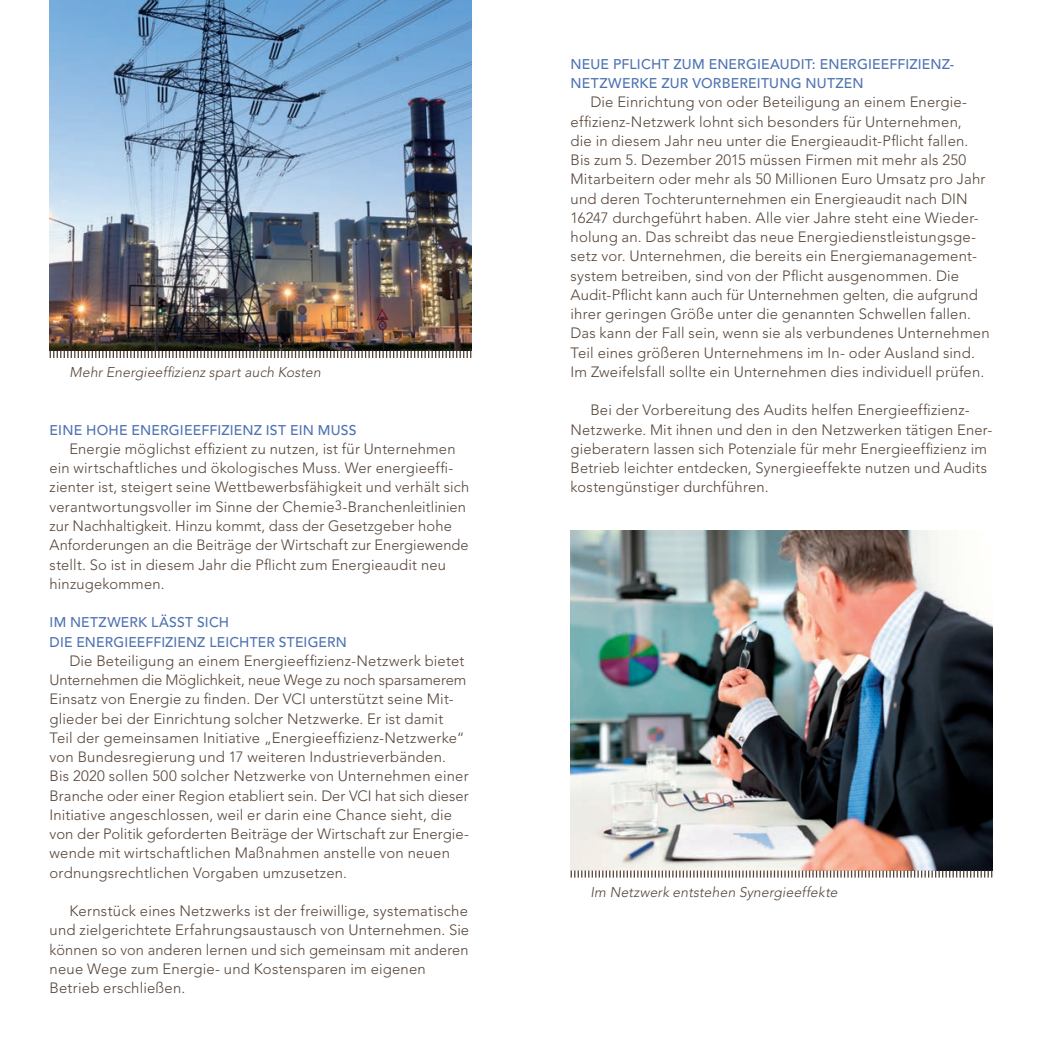
<style>
.page{position:relative;width:1042px;height:1042px;background:#fff}
.page>*{position:absolute;margin:0;border:0;box-sizing:border-box;transform-origin:0 0}
.t1{font:300 14.88px/19.2px "Avenir LT Std";letter-spacing:.015em;color:#564539}
.t2{font:500 14px/19.2px "Avenir LT Std";letter-spacing:.01em;color:#4e73b2}
.t3{font:italic 300 14px "Avenir LT Std";letter-spacing:.015em;color:#564539}
.s1{font-size:13.47px}
</style>
<div class="page">
<img style="left:570px;top:531px;width:422px;height:339px">
<svg style="left:570px;top:870px;width:422px;height:7px"></svg>
<img style="left:50px;top:0;width:421px;height:351px">
<svg style="left:50px;top:351px;width:421px;height:7px"></svg>
<p class="t3" style="left:69px;top:364px;width:253px">Mehr Energieeffizienz spart auch Kosten</p>
<p class="t2" style="left:50px;top:420px;width:308px">EINE HOHE ENERGIEEFFIZIENZ IST EIN MUSS</p>
<p class="t1" style="left:50px;top:439px;width:421px;text-indent:20px">Energie möglichst effizient zu nutzen, ist für Unternehmen ein wirtschaftliches und ökologisches Muss. Wer energieeffi&shy;zienter ist, steigert seine Wettbewerbsfähigkeit und verhält sich verantwortungsvoller im Sinne der Chemie<span class="s1">3</span>-Branchenleitlinien zur Nachhaltigkeit. Hinzu kommt, dass der Gesetzgeber hohe Anforderungen an die Beiträge der Wirtschaft zur Energiewende stellt. So ist in diesem Jahr die Pflicht zum Energieaudit neu hinzugekommen.</p>
<p class="t2" style="left:50px;top:613px;width:299px">IM NETZWERK LÄSST SICH<br>DIE ENERGIEEFFIZIENZ LEICHTER STEIGERN</p>
<p class="t1" style="left:50px;top:651px;width:421px;text-indent:20px">Die Beteiligung an einem Energieeffizienz-Netzwerk bietet Unternehmen die Möglichkeit, neue Wege zu noch sparsamerem Einsatz von Energie zu finden. Der VCI unterstützt seine Mit&shy;glieder bei der Einrichtung solcher Netzwerke. Er ist damit Teil der gemeinsamen Initiative „Energieeffizienz-Netzwerke“ von Bundesregierung und 17 weiteren Industrieverbänden.<br>Bis 2020 sollen 500 solcher Netzwerke von Unternehmen einer Branche oder einer Region etabliert sein. Der VCI hat sich dieser Initiative angeschlossen, weil er darin eine Chance sieht, die von der Politik geforderten Beiträge der Wirtschaft zur Energie&shy;wende mit wirtschaftlichen Maßnahmen anstelle von neuen ordnungsrechtlichen Vorgaben umzusetzen.</p>
<p class="t1" style="left:50px;top:901px;width:421px;text-indent:20px">Kernstück eines Netzwerks ist der freiwillige, systematische und zielgerichtete Erfahrungsaustausch von Unternehmen. Sie können so von anderen lernen und sich gemeinsam mit anderen neue Wege zum Energie- und Kostensparen im eigenen Betrieb erschließen.</p>
<p class="t2" style="left:570px;top:55px;width:385px">NEUE PFLICHT ZUM ENERGIEAUDIT: ENERGIEEFFIZIENZ-<br>NETZWERKE ZUR VORBEREITUNG NUTZEN</p>
<p class="t1" style="left:570px;top:93px;width:421px;text-indent:20px">Die Einrichtung von oder Beteiligung an einem Energie&shy;effizienz-Netzwerk lohnt sich besonders für Unternehmen,<br>die in diesem Jahr neu unter die Energieaudit-Pflicht fallen.<br>Bis zum 5. Dezember 2015 müssen Firmen mit mehr als 250<br>Mitarbeitern oder mehr als 50 Millionen Euro Umsatz pro Jahr und deren Tochterunternehmen ein Energieaudit nach DIN 16247 durchgeführt haben. Alle vier Jahre steht eine Wieder&shy;holung an. Das schreibt das neue Energiedienstleistungsge&shy;setz vor. Unternehmen, die bereits ein Energiemanagement&shy;system betreiben, sind von der Pflicht ausgenommen. Die Audit-Pflicht kann auch für Unternehmen gelten, die aufgrund ihrer geringen Größe unter die genannten Schwellen fallen.<br>Das kann der Fall sein, wenn sie als verbundenes Unternehmen Teil eines größeren Unternehmens im In- oder Ausland sind.<br>Im Zweifelsfall sollte ein Unternehmen dies individuell prüfen.</p>
<p class="t1" style="left:570px;top:401px;width:423px;text-indent:20px">Bei der Vorbereitung des Audits helfen Energieeffizienz-Netzwerke. Mit ihnen und den in den Netzwerken tätigen Ener&shy;gieberatern lassen sich Potenziale für mehr Energieeffizienz im Betrieb leichter entdecken, Synergieeffekte nutzen und Audits kostengünstiger durchführen.</p>
<p class="t3" style="left:590px;top:884px;width:249px">Im Netzwerk entstehen Synergieeffekte</p>
</div>
